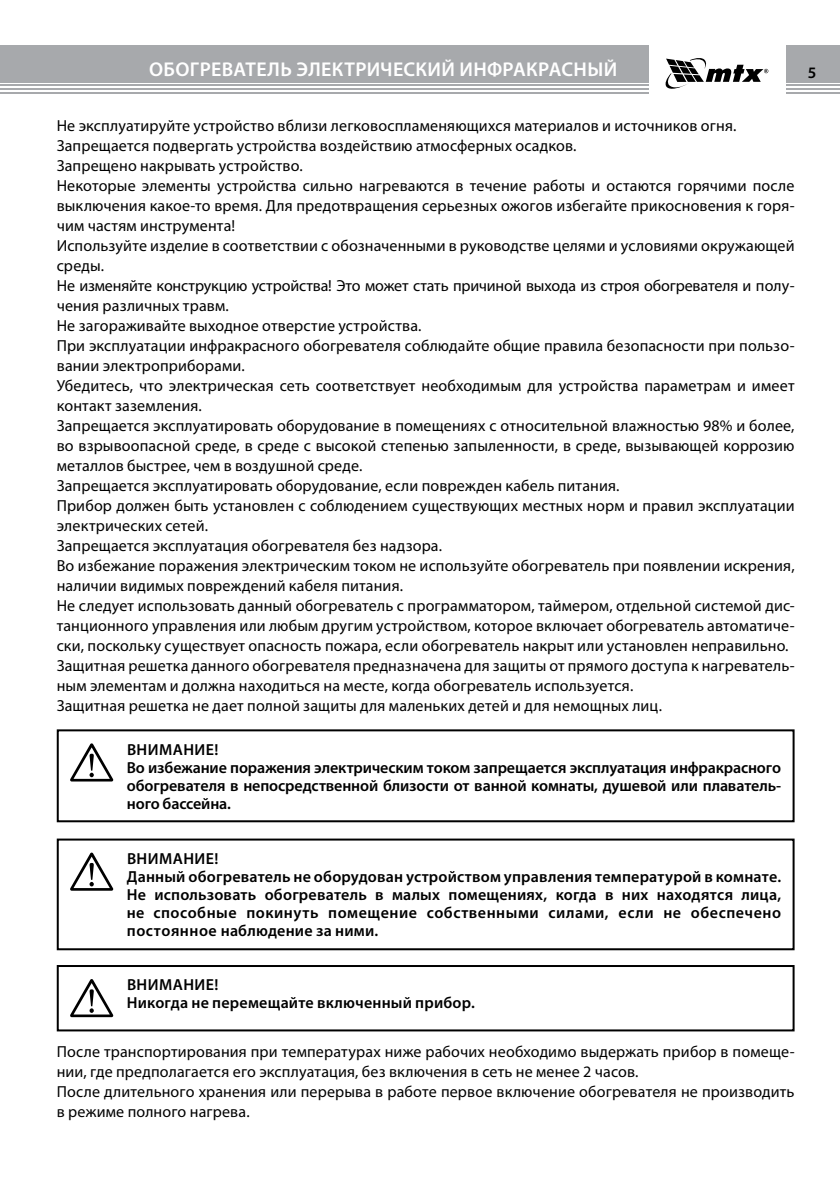
<style>
.page{position:relative;width:840px;height:1191px;background:#fff}
.page>*{position:absolute;margin:0;border:0;box-sizing:border-box;transform-origin:0 0}
.t1{font:600 20px "Myriad Pro";letter-spacing:.015em;color:#fff}
.t2{font:16px/20px "Myriad Pro";letter-spacing:.01em;color:#000}
.t3{font:600 16px/18px "Myriad Pro";letter-spacing:.01em;color:#000}
.t4{font:600 16px/18px "Myriad Pro";letter-spacing:-.01em;color:#000}
</style>
<div class="page">
<div style="left:785px;top:45px;width:54px;height:37px;background:#a7a9ac"></div>
<hr style="left:785px;top:84px;width:54px;height:2px;background:#a7a9ac">
<hr style="left:785px;top:92px;width:54px;height:2px;background:#a7a9ac">
<hr style="left:785px;top:88px;width:54px;height:2px;background:#a7a9ac">
<div style="left:1px;top:45px;width:647px;height:37px;background:#a7a9ac"></div>
<hr style="left:1px;top:84px;width:647px;height:2px;background:#a7a9ac">
<hr style="left:1px;top:92px;width:647px;height:2px;background:#a7a9ac">
<hr style="left:1px;top:88px;width:647px;height:2px;background:#a7a9ac">
<svg style="left:665px;top:58px;width:102px;height:31px"></svg>
<svg style="left:70px;top:743px;width:43px;height:38px"></svg>
<div style="left:57px;top:729px;width:737px;height:93px;border:2px solid #000"></div>
<svg style="left:70px;top:852px;width:43px;height:38px"></svg>
<div style="left:57px;top:838px;width:737px;height:112px;border:2px solid #000"></div>
<svg style="left:70px;top:979px;width:43px;height:38px"></svg>
<div style="left:57px;top:965px;width:737px;height:66px;border:2px solid #000"></div>
<p class="t1" style="left:149px;top:56px;width:469px">ОБОГРЕВАТЕЛЬ ЭЛЕКТРИЧЕСКИЙ ИНФРАКРАСНЫЙ</p>
<p class="t3" style="left:807px;top:63px;width:10px">5</p>
<p class="t2" style="left:57px;top:115px;width:739px">Не эксплуатируйте устройство вблизи легковоспламеняющихся материалов и источников огня.<br>Запрещается подвергать устройства воздействию атмосферных осадков.<br>Запрещено накрывать устройство.<br>Некоторые элементы устройства сильно нагреваются в течение работы и остаются горячими после выключения какое-то время. Для предотвращения серьезных ожогов избегайте прикосновения к горя&shy;чим частям инструмента!<br>Используйте изделие в соответствии с обозначенными в руководстве целями и условиями окружающей среды.<br>Не изменяйте конструкцию устройства! Это может стать причиной выхода из строя обогревателя и полу&shy;чения различных травм.<br>Не загораживайте выходное отверстие устройства.<br>При эксплуатации инфракрасного обогревателя соблюдайте общие правила безопасности при пользо&shy;вании электроприборами.<br>Убедитесь, что электрическая сеть соответствует необходимым для устройства параметрам и имеет контакт заземления.<br>Запрещается эксплуатировать оборудование в помещениях с относительной влажностью 98% и более, во взрывоопасной среде, в среде с высокой степенью запыленности, в среде, вызывающей коррозию металлов быстрее, чем в воздушной среде.<br>Запрещается эксплуатировать оборудование, если поврежден кабель питания.<br>Прибор должен быть установлен с соблюдением существующих местных норм и правил эксплуатации электрических сетей.<br>Запрещается эксплуатация обогревателя без надзора.<br>Во избежание поражения электрическим током не используйте обогреватель при появлении искрения, наличии видимых повреждений кабеля питания.<br>Не следует использовать данный обогреватель с программатором, таймером, отдельной системой дис&shy;танционного управления или любым другим устройством, которое включает обогреватель автоматиче&shy;ски, поскольку существует опасность пожара, если обогреватель накрыт или установлен неправильно.<br>Защитная решетка данного обогревателя предназначена для защиты от прямого доступа к нагреватель&shy;ным элементам и должна находиться на месте, когда обогреватель используется.<br>Защитная решетка не дает полной защиты для маленьких детей и для немощных лиц.</p>
<p class="t4" style="left:127px;top:740px;width:655px">ВНИМАНИЕ!<br>Во избежание поражения электрическим током запрещается эксплуатация инфракрасного обогревателя в непосредственной близости от ванной комнаты, душевой или плаватель&shy;ного бассейна.</p>
<p class="t3" style="left:127px;top:849px;width:655px">ВНИМАНИЕ!<br>Данный обогреватель не оборудован устройством управления температурой в комнате.<br>Не использовать обогреватель в малых помещениях, когда в них находятся лица, не способные покинуть помещение собственными силами, если не обеспечено постоянное наблюдение за ними.</p>
<p class="t3" style="left:127px;top:975px;width:349px">ВНИМАНИЕ!<br>Никогда не перемещайте включенный прибор.</p>
<p class="t2" style="left:57px;top:1041px;width:739px">После транспортирования при температурах ниже рабочих необходимо выдержать прибор в помеще&shy;нии, где предполагается его эксплуатация, без включения в сеть не менее 2 часов.<br>После длительного хранения или перерыва в работе первое включение обогревателя не производить в режиме полного нагрева.</p>
</div>
